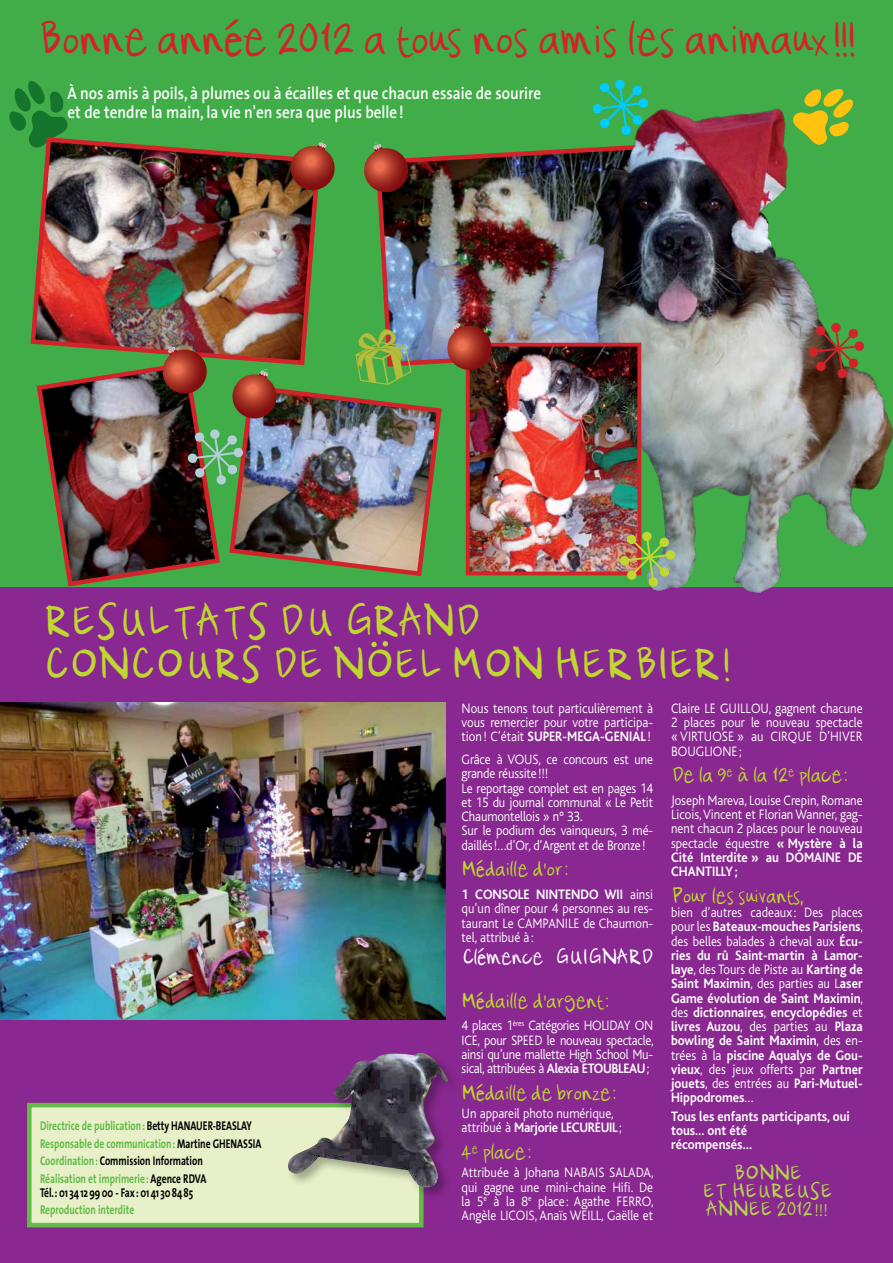
<style>
.page{position:relative;width:893px;height:1263px;background:#fff}
.page>*{position:absolute;margin:0;border:0;box-sizing:border-box;transform-origin:0 0}
.t1{font:39px "Cataclysmic";color:#d2232a;scale:.95 1}
.t2{font:37.5px/43.5px "Cataclysmic";color:#bfd730;scale:.95 1}
.t3{font:18px "Cataclysmic";color:#bfd730;scale:.95 1}
.t4{font:18px/18px "Cataclysmic";color:#b6d54d;text-align:center;scale:.95 1}
.t5{font:18px "Cataclysmic";color:#fff;scale:.95 1}
.t6{font:600 17.25px/19.5px "The Sans";color:#fff;scale:.88 1}
.t7{font:300 14.25px/14.2px "Bliss";color:#fff;text-align:justify;scale:.9 1}
.t8{font:700 14.25px/14.2px "Bliss";color:#fff;text-align:justify;scale:.9 1}
.t9{font:700 12.75px/17.7px "The Sans";color:#62bb46;scale:.75 1}
.t10{font:700 12.75px "The Sans";color:#000;scale:.75 1}
.s1{color:#000}
.s2{font-weight:700}
.s3{font-weight:300}
.s4{font-family:"Bliss";font-weight:300}
</style>
<div class="page">
<div style="left:0;top:0;width:893px;height:594px;background:#41ad49"></div>
<svg style="left:9px;top:81px;width:59px;height:54px"></svg>
<svg style="left:804px;top:89px;width:49px;height:19px"></svg>
<div style="left:0;top:588px;width:893px;height:675px;background:#892890"></div>
<img style="left:29px;top:135px;width:289px;height:209px">
<img style="left:377px;top:147px;width:219px;height:196px">
<img style="left:596px;top:108px;width:297px;height:485px">
<svg style="left:288px;top:141px;width:47px;height:52px"></svg>
<svg style="left:364px;top:142px;width:47px;height:53px"></svg>
<svg style="left:593px;top:80px;width:55px;height:55px"></svg>
<svg style="left:809px;top:323px;width:55px;height:55px"></svg>
<img style="left:0;top:702px;width:445px;height:317px">
<div style="left:29px;top:1105px;width:392px;height:120px;background:#e7f0c8"></div>
<div style="left:27px;top:1103px;width:396px;height:124px;border:4px solid #62bb46"></div>
<div style="left:286px;top:1051px;width:175px;height:150px;background:#000;opacity:.3"></div>
<img style="left:288px;top:1051px;width:138px;height:136px">
<svg style="left:371px;top:642px;width:6px;height:5px"></svg>
<svg style="left:383px;top:641px;width:5px;height:5px"></svg>
<img style="left:495px;top:348px;width:141px;height:222px">
<div style="left:466px;top:343px;width:175px;height:232px;border:4px solid #d2232a"></div>
<img style="left:620px;top:531px;width:55px;height:56px">
<img style="left:34px;top:322px;width:461px;height:266px">
<h1 class="t1" style="left:36px;top:19px;width:865px">Bonne année 2012 a tous nos amis les animaux !!!</h1>
<p class="t6" style="left:68px;top:83px;width:540px">à nos amis à poils, à plumes ou à écailles et que chacun essaie de sourire et de tendre la main, la vie n'en sera que plus belle!</p>
<h2 class="t2" style="left:43px;top:601px;width:725px">RESULTATS DU GRAND<br>CONCOURS DE NOEL MON HERBIER!</h2>
<p class="t9" style="left:40px;top:1116px;width:297px">Directrice de publication: <span class="s1">Betty HANAUER-BEASLAY </span>Responsable de communication: <span class="s1">Martine GHENASSIA </span>Coordination: <span class="s1">Commission Information<br></span>Réalisation et imprimerie: <span class="s1">Agence RDVA</span></p>
<p class="t10" style="left:40px;top:1181px;width:206px">Tél.: 01 34129900 - Fax: 0141 308485</p>
<p class="t9" style="left:40px;top:1201px;width:127px">Reproduction interdite</p>
<p class="t7" style="left:462px;top:701px;width:214px">Nous tenons tout particulièrement à vous remercier pour votre participa&shy;tion! C’était <span class="s2">SUPER-MEGA-GENIAL</span> !</p>
<p class="t7" style="left:462px;top:753px;width:214px;text-align:left">Grâce à VOUS, ce concours est une grande réussite!!!<br>Le reportage complet est en pages 14 et 15 du journal communal « Le Petit<br>Chaumontellois » n° 33.<br>Sur le podium des vainqueurs, 3 mé&shy;daillés!…d’Or, d’Argent et de Bronze!</p>
<p class="t3" style="left:462px;top:860px;width:114px">Médaille d'or :</p>
<p class="t7" style="left:462px;top:887px;width:214px"><span class="s2">1 CONSOLE NINTENDO WII</span> ainsi qu’un dîner pour 4 personnes au res&shy;taurant Le CAMPANILE de Chaumon&shy;tel, attribué à :</p>
<p class="t5" style="left:462px;top:947px;width:203px">Clémence GUIGNARD</p>
<p class="t3" style="left:462px;top:991px;width:157px">Médaille d'argent:</p>
<p class="t7" style="left:462px;top:1019px;width:215px">4 places 1<sup>ères</sup> Catégories HOLIDAY ON ICE, pour SPEED le nouveau spectacle, ainsi qu’une mallette High School Mu&shy;sical, attribuées à <span class="s2">Alexia ETOUBLEAU</span>;</p>
<p class="t3" style="left:462px;top:1083px;width:165px">Médaille de bronze:</p>
<p class="t7" style="left:462px;top:1106px;width:179px">Un appareil photo numérique, attribué à <span class="s2">Marjorie LECUREUIL</span>;</p>
<p class="t3" style="left:462px;top:1142px;width:75px">4<sup>e</sup> place:</p>
<p class="t7" style="left:462px;top:1166px;width:215px">Attribuée à Johana NABAIS SALADA, qui gagne une mini-chaine Hifi. De la 5<sup>e</sup> à la 8<sup>e</sup> place : Agathe FERRO, Angèle LICOIS, Anaïs WEILL, Gaëlle et</p>
<p class="t7" style="left:671px;top:701px;width:214px">Claire LE GUILLOU, gagnent chacune 2 places pour le nouveau spectacle « VIRTUOSE » au CIRQUE D’HIVER BOUGLIONE ;</p>
<p class="t3" style="left:671px;top:766px;width:188px">De la 9<sup>e</sup> à la 12<sup>e</sup> place:</p>
<p class="t7" style="left:671px;top:793px;width:214px">Joseph Mareva, Louise Crepin, Romane Licois, Vincent et Florian Wanner, gag&shy;nent chacun 2 places pour le nouveau spectacle équestre <span class="s2">« Mystère à la Cité Interdite » au DOMAINE DE CHANTILLY;</span></p>
<p class="t3" style="left:671px;top:886px;width:143px">Pour les suivants,</p>
<p class="t8" style="left:671px;top:905px;width:215px"><span class="s3">bien d’autres cadeaux : Des places pour les</span> Bateaux-mouches Parisiens<span class="s3">, des belles balades à cheval aux</span> écu&shy;ries du rû Saint-martin à Lamor&shy;laye<span class="s3">, des Tours de Piste au</span> Karting de Saint Maximin<span class="s3">, des parties au L</span>aser Game évolution de Saint Maximin<span class="s3">, des</span> dictionnaires<span class="s3">,</span> encyclopédies <span class="s3">et </span>livres Auzou<span class="s3">, des parties au</span> Plaza bowling de Saint Maximin<span class="s3">, des en&shy;trées à la</span> piscine Aqualys de Gou&shy;vieux<span class="s3">, des jeux offerts par</span> Partner jouets<span class="s3">, des entrées au</span> Pari-Mutuel-Hippodromes<span class="s3">…</span></p>
<p class="t8" style="left:671px;top:1109px;width:200px;text-align:left">Tous les enfants participants, oui tous… ont été<br>récompensés…</p>
<p class="t4" style="left:702px;top:1165px;width:138px">BONNE<br>ET HEUREUSE<br>ANNEE 2012<span class="s4">!!!</span></p>
</div>
